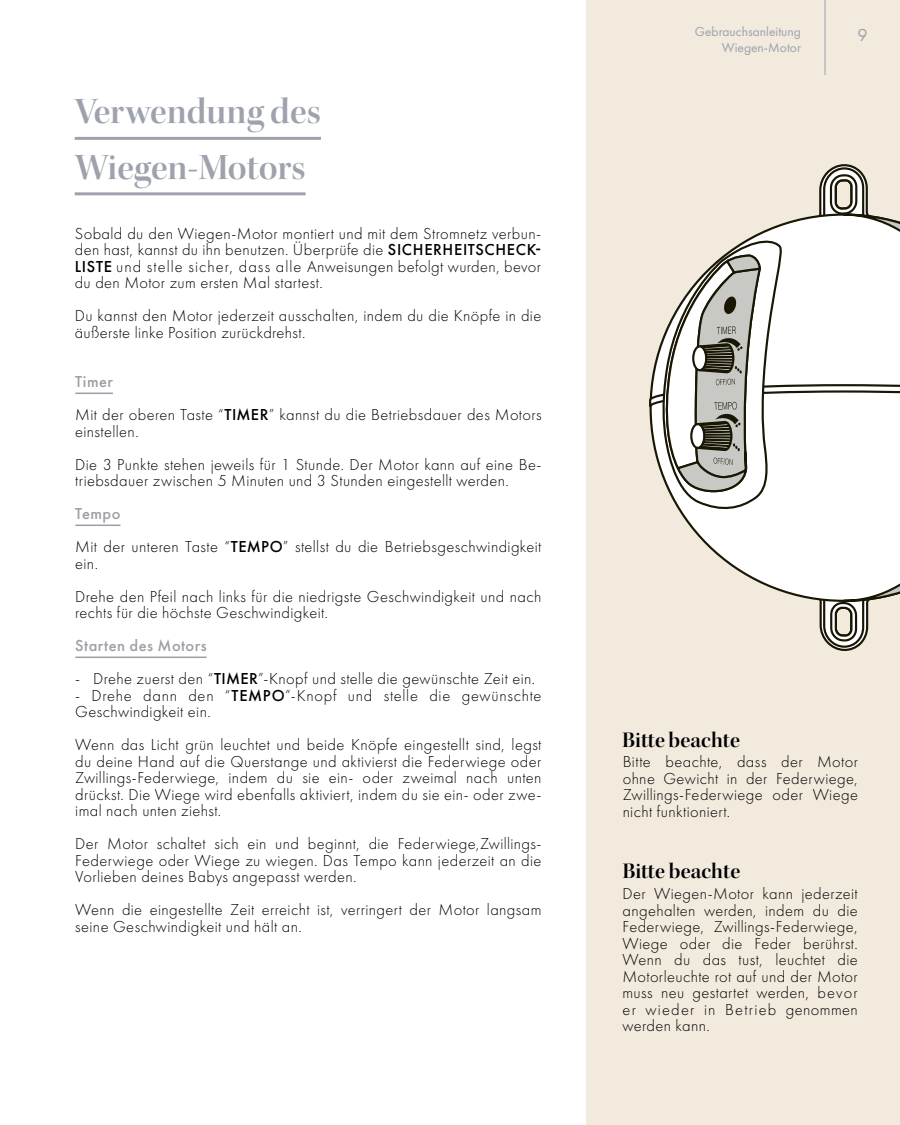
<style>
.page{position:relative;width:900px;height:1125px;background:#fff}
.page>*{position:absolute;margin:0;border:0;box-sizing:border-box;transform-origin:0 0}
.t1{font:37.5px/55.5px "Kepler Std Semibold Disp";color:#9da2ad}
.t2{font:22.5px "Kepler Std Semibold Disp";letter-spacing:.005em;color:#000}
.t3{font:18px "Futura PT";color:#9da2ad}
.t4{font:300 16.5px/16.5px "Futura PT";letter-spacing:.025em;color:#000}
.t5{font:500 16.5px "Futura PT";letter-spacing:.025em;color:#9d9fa7}
.t6{font:13.5px/16.2px "Futura PT";color:#9da2ad;text-align:right}
.s1{font-weight:500}
.s2{font-weight:500;color:#9d9fa7}
</style>
<div class="page">
<div style="left:586px;top:0;width:314px;height:1125px;background:#f1eadd"></div>
<hr style="left:825px;top:0;width:1px;height:75px;background:#9da2ad">
<hr style="left:75px;top:393px;width:38px;height:1px;background:#9d9fa7">
<hr style="left:75px;top:525px;width:45px;height:1px;background:#9d9fa7">
<hr style="left:75px;top:657px;width:132px;height:1px;background:#9d9fa7">
<hr style="left:75px;top:137px;width:246px;height:3px;background:#9da2ad">
<hr style="left:75px;top:192px;width:231px;height:3px;background:#9da2ad">
<svg style="left:649px;top:164px;width:251px;height:487px"></svg>
<h1 class="t1" style="left:75px;top:84px;width:248px">Verwendung des<br>Wiegen-Motors</h1>
<p class="t4" style="left:75px;top:225px;width:468px;text-align:justify">Sobald du den Wiegen-Motor montiert und mit dem Stromnetz verbun&shy;den hast, kannst du ihn benutzen. Überprüfe die <span class="s1">SICHERHEITSCHECK-LISTE</span> und stelle sicher, dass alle Anweisungen befolgt wurden, bevor du den Motor zum ersten Mal startest.</p>
<p class="t4" style="left:75px;top:308px;width:468px">Du kannst den Motor jederzeit ausschalten, indem du die Knöpfe in die äußerste linke Position zurückdrehst.</p>
<p class="t4" style="left:75px;top:365px;width:468px;line-height:33px"><span class="s2">Timer<br></span>Mit der oberen Taste “<span class="s1">TIMER</span>” kannst du die Betriebsdauer des Motors</p>
<p class="t4" style="left:75px;top:415px;width:468px;line-height:33px">einstellen.<br>Die 3 Punkte stehen jeweils für 1 Stunde. Der Motor kann auf eine Be-</p>
<p class="t4" style="left:75px;top:473px;width:435px">triebsdauer zwischen 5 Minuten und 3 Stunden eingestellt werden.</p>
<p class="t4" style="left:75px;top:497px;width:468px;line-height:33px"><span class="s2">Tempo<br></span>Mit der unteren Taste “<span class="s1">TEMPO</span>” stellst du die Betriebsgeschwindigkeit</p>
<p class="t4" style="left:75px;top:547px;width:468px;line-height:33px">ein.<br>Drehe den Pfeil nach links für die niedrigste Geschwindigkeit und nach</p>
<p class="t4" style="left:75px;top:605px;width:254px">rechts für die höchste Geschwindigkeit.</p>
<p class="t5" style="left:75px;top:636px;width:133px">Starten des Motors</p>
<p class="t4" style="left:75px;top:671px;width:461px">- Drehe zuerst den “<span class="s1">TIMER</span>”-Knopf und stelle die gewünschte Zeit ein.</p>
<p class="t4" style="left:75px;top:687px;width:468px">- Drehe dann den “<span class="s1">TEMPO</span>”-Knopf und stelle die gewünschte<br>Geschwindigkeit ein.</p>
<p class="t4" style="left:75px;top:737px;width:468px;text-align:justify">Wenn das Licht grün leuchtet und beide Knöpfe eingestellt sind, legst du deine Hand auf die Querstange und aktivierst die Federwiege oder Zwillings-Federwiege, indem du sie ein- oder zweimal nach unten drückst. Die Wiege wird ebenfalls aktiviert, indem du sie ein- oder zwe&shy;imal nach unten ziehst.</p>
<p class="t4" style="left:75px;top:836px;width:468px;text-align:justify">Der Motor schaltet sich ein und beginnt, die Federwiege,Zwillings-Federwiege oder Wiege zu wiegen. Das Tempo kann jederzeit an die Vorlieben deines Babys angepasst werden.</p>
<p class="t4" style="left:75px;top:902px;width:468px">Wenn die eingestellte Zeit erreicht ist, verringert der Motor langsam seine Geschwindigkeit und hält an.</p>
<p class="t6" style="left:695px;top:23px;width:108px">Gebrauchsanleitung<br>Wiegen-Motor</p>
<p class="t3" style="left:857px;top:25px;width:12px">9</p>
<h2 class="t2" style="left:622px;top:727px;width:119px">Bitte beachte</h2>
<p class="t4" style="left:623px;top:754px;width:237px;text-align:justify">Bitte beachte, dass der Motor ohne Gewicht in der Federwiege, Zwillings-Federwiege oder Wiege nicht funktioniert.</p>
<h2 class="t2" style="left:622px;top:859px;width:119px">Bitte beachte</h2>
<p class="t4" style="left:623px;top:885px;width:237px;text-align:justify">Der Wiegen-Motor kann jederzeit angehalten werden, indem du die Federwiege, Zwillings-Federwiege, Wiege oder die Feder berührst.<br>Wenn du das tust, leuchtet die Motorleuchte rot auf und der Motor muss neu gestartet werden, bevor er wieder in Betrieb genommen werden kann.</p>
</div>
